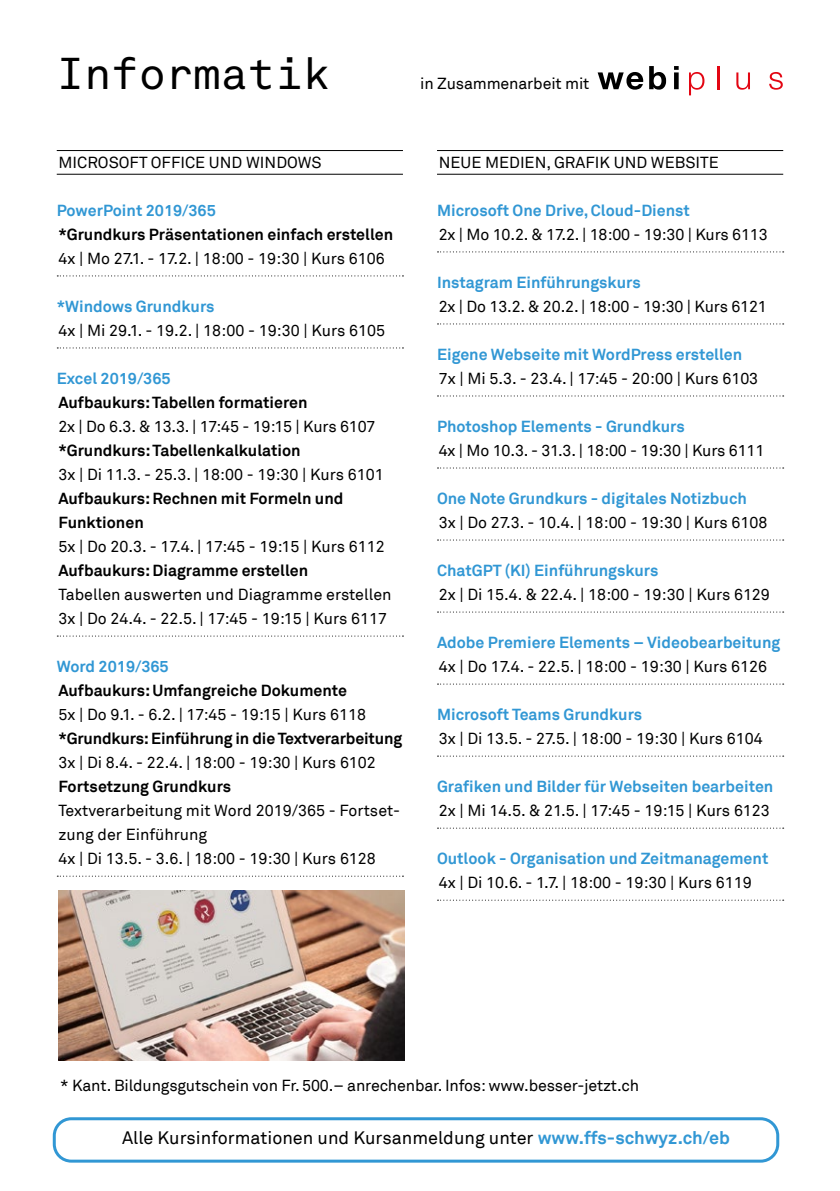
<style>
.page{position:relative;width:840px;height:1191px;background:#fff}
.page>*{position:absolute;margin:0;border:0;box-sizing:border-box;transform-origin:0 0}
.t1{font:44px "Akkurat Mono";color:#000}
.t2{font:18px "Akkurat";color:#000}
.t3{font:16px/24px "Akkurat";color:#000}
.t4{font:700 16px "Akkurat";color:#3197d4}
.t5{font:700 16px/24px "Akkurat";color:#000}
.s1{font-weight:700;color:#3197d4}
</style>
<div class="page">
<hr style="left:57px;top:150px;width:346px;height:1px;background:#000">
<hr style="left:57px;top:174px;width:346px;height:1px;background:#000">
<svg style="left:57px;top:275px;width:346px;height:1px"></svg>
<svg style="left:57px;top:347px;width:346px;height:1px"></svg>
<svg style="left:57px;top:635px;width:346px;height:1px"></svg>
<svg style="left:57px;top:875px;width:346px;height:1px"></svg>
<hr style="left:437px;top:150px;width:345px;height:1px;background:#000">
<hr style="left:437px;top:174px;width:345px;height:1px;background:#000">
<svg style="left:437px;top:251px;width:346px;height:1px"></svg>
<svg style="left:437px;top:323px;width:346px;height:1px"></svg>
<svg style="left:437px;top:395px;width:346px;height:1px"></svg>
<svg style="left:437px;top:467px;width:346px;height:1px"></svg>
<svg style="left:437px;top:539px;width:346px;height:1px"></svg>
<svg style="left:437px;top:611px;width:346px;height:1px"></svg>
<svg style="left:437px;top:683px;width:346px;height:1px"></svg>
<svg style="left:437px;top:755px;width:346px;height:1px"></svg>
<svg style="left:437px;top:827px;width:346px;height:1px"></svg>
<svg style="left:437px;top:899px;width:346px;height:1px"></svg>
<svg style="left:597px;top:66px;width:68px;height:24px"></svg>
<svg style="left:674px;top:66px;width:4px;height:4px"></svg>
<div style="left:673px;top:72px;width:5px;height:17px;background:#000"></div>
<svg style="left:689px;top:72px;width:15px;height:23px"></svg>
<hr style="left:717px;top:66px;width:2px;height:23px;background:#e30613">
<svg style="left:736px;top:72px;width:13px;height:18px"></svg>
<svg style="left:769px;top:72px;width:13px;height:18px"></svg>
<img style="left:58px;top:890px;width:346px;height:170px">
<div style="left:53px;top:1117px;width:725px;height:45px;border:3px solid #3197d4;border-radius:17px"></div>
<h1 class="t1" style="left:57px;top:47px;width:274px">Informatik</h1>
<p class="t3" style="left:420px;top:72px;width:170px">in Zusammenarbeit mit</p>
<p class="t3" style="left:58px;top:151px;width:265px">MICROSOFT OFFICE UND WINDOWS</p>
<p class="t4" style="left:57px;top:200px;width:160px">PowerPoint 2019/365</p>
<p class="t5" style="left:58px;top:222px;width:336px">*Grundkurs Präsentationen einfach erstellen</p>
<p class="t3" style="left:58px;top:247px;width:327px">4x | Mo 27.1. - 17.2. | 18:00 - 19:30 | Kurs 6106</p>
<p class="t4" style="left:57px;top:296px;width:159px">*Windows Grundkurs</p>
<p class="t3" style="left:58px;top:319px;width:328px">4x | Mi 29.1. - 19.2. | 18:00 - 19:30 | Kurs 6105</p>
<p class="t4" style="left:57px;top:368px;width:115px">Excel 2019/365</p>
<p class="t5" style="left:58px;top:390px;width:250px">Aufbaukurs: Tabellen formatieren</p>
<p class="t3" style="left:58px;top:415px;width:318px">2x | Do 6.3. &amp; 13.3. | 17:45 - 19:15 | Kurs 6107</p>
<p class="t5" style="left:58px;top:438px;width:244px">*Grundkurs: Tabellenkalkulation</p>
<p class="t3" style="left:58px;top:463px;width:326px">3x | Di 11.3. - 25.3. | 18:00 - 19:30 | Kurs 6101</p>
<p class="t5" style="left:58px;top:486px;width:286px">Aufbaukurs: Rechnen mit Formeln und<br>Funktionen</p>
<p class="t3" style="left:58px;top:535px;width:327px">5x | Do 20.3. - 17.4. | 17:45 - 19:15 | Kurs 6112</p>
<p class="t5" style="left:58px;top:558px;width:251px">Aufbaukurs: Diagramme erstellen</p>
<p class="t3" style="left:58px;top:583px;width:334px">Tabellen auswerten und Diagramme erstellen<br>3x | Do 24.4. - 22.5. | 17:45 - 19:15 | Kurs 6117</p>
<p class="t4" style="left:57px;top:656px;width:113px">Word 2019/365</p>
<p class="t5" style="left:58px;top:678px;width:290px">Aufbaukurs: Umfangreiche Dokumente</p>
<p class="t3" style="left:58px;top:703px;width:309px">5x | Do 9.1. - 6.2. | 17:45 - 19:15 | Kurs 6118</p>
<p class="t5" style="left:58px;top:726px;width:345px">*Grundkurs: Einführung in die Textverarbeitung</p>
<p class="t3" style="left:58px;top:751px;width:319px">3x | Di 8.4. - 22.4. | 18:00 - 19:30 | Kurs 6102</p>
<p class="t5" style="left:58px;top:774px;width:174px">Fortsetzung Grundkurs</p>
<p class="t3" style="left:58px;top:799px;width:343px">Textverarbeitung mit Word 2019/365 - Fortset&shy;zung der Einführung<br>4x | Di 13.5. - 3.6. | 18:00 - 19:30 | Kurs 6128</p>
<p class="t3" style="left:438px;top:151px;width:281px">NEUE MEDIEN, GRAFIK UND WEBSITE</p>
<p class="t4" style="left:437px;top:200px;width:254px">Microsoft One Drive, Cloud-Dienst</p>
<p class="t3" style="left:438px;top:223px;width:330px">2x | Mo 10.2. &amp; 17.2. | 18:00 - 19:30 | Kurs 6113</p>
<p class="t4" style="left:437px;top:272px;width:205px">Instagram Einführungskurs</p>
<p class="t3" style="left:438px;top:295px;width:329px">2x | Do 13.2. &amp; 20.2. | 18:00 - 19:30 | Kurs 6121</p>
<p class="t4" style="left:437px;top:344px;width:306px">Eigene Webseite mit WordPress erstellen</p>
<p class="t3" style="left:438px;top:367px;width:321px">7x | Mi 5.3. - 23.4. | 17:45 - 20:00 | Kurs 6103</p>
<p class="t4" style="left:437px;top:416px;width:249px">Photoshop Elements - Grundkurs</p>
<p class="t3" style="left:438px;top:439px;width:327px">4x | Mo 10.3. - 31.3. | 18:00 - 19:30 | Kurs 6111</p>
<p class="t4" style="left:437px;top:488px;width:311px">One Note Grundkurs - digitales Notizbuch</p>
<p class="t3" style="left:438px;top:511px;width:330px">3x | Do 27.3. - 10.4. | 18:00 - 19:30 | Kurs 6108</p>
<p class="t4" style="left:437px;top:560px;width:223px">ChatGPT (KI) Einführungskurs</p>
<p class="t3" style="left:438px;top:583px;width:332px">2x | Di 15.4. &amp; 22.4. | 18:00 - 19:30 | Kurs 6129</p>
<p class="t4" style="left:437px;top:632px;width:344px">Adobe Premiere Elements – Videobearbeitung</p>
<p class="t3" style="left:438px;top:655px;width:330px">4x | Do 17.4. - 22.5. | 18:00 - 19:30 | Kurs 6126</p>
<p class="t4" style="left:437px;top:704px;width:206px">Microsoft Teams Grundkurs</p>
<p class="t3" style="left:438px;top:727px;width:325px">3x | Di 13.5. - 27.5. | 18:00 - 19:30 | Kurs 6104</p>
<p class="t4" style="left:437px;top:776px;width:337px">Grafiken und Bilder für Webseiten bearbeiten</p>
<p class="t3" style="left:438px;top:799px;width:332px">2x | Mi 14.5. &amp; 21.5. | 17:45 - 19:15 | Kurs 6123</p>
<p class="t4" style="left:437px;top:848px;width:333px">Outlook - Organisation und Zeitmanagement</p>
<p class="t3" style="left:438px;top:871px;width:314px">4x | Di 10.6. - 1.7. | 18:00 - 19:30 | Kurs 6119</p>
<p class="t3" style="left:60px;top:1073px;width:580px">* Kant. Bildungsgutschein von Fr. 500.– anrechenbar. Infos: www.besser-jetzt.ch</p>
<p class="t2" style="left:122px;top:1126px;width:609px">Alle Kursinformationen und Kursanmeldung unter <span class="s1">www.ffs-schwyz.ch/eb</span></p>
</div>
